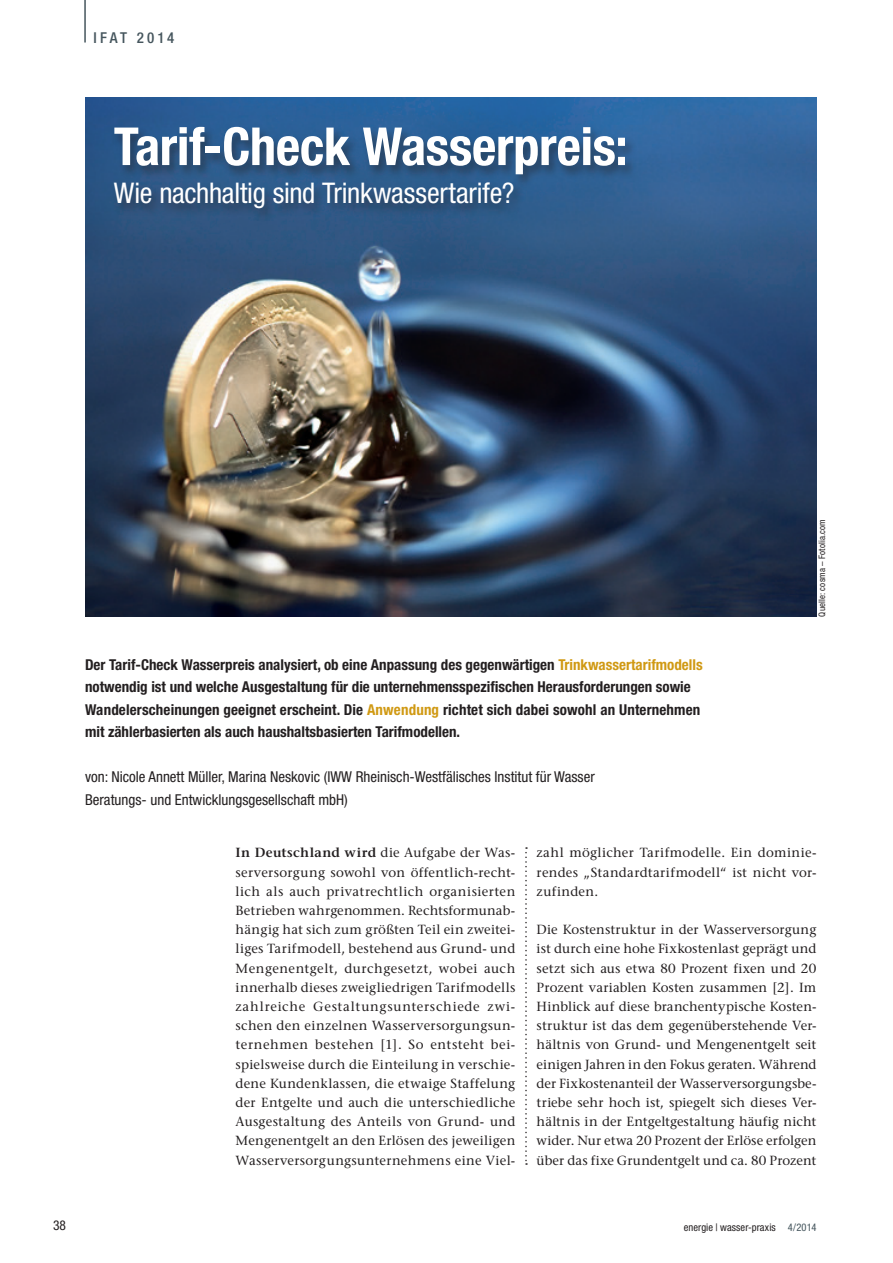
<style>
.page{position:relative;width:893px;height:1263px;background:#fff}
.page>*{position:absolute;margin:0;border:0;box-sizing:border-box;transform-origin:0 0}
.t1{font:700 condensed 52.5px "Helvetica Neue LT Std";letter-spacing:-.01em;color:#fff}
.t2{font:condensed 28.5px "Helvetica Neue LT Std";letter-spacing:-.01em;color:#fff}
.t3{font:700 condensed 15px/22.5px "Helvetica Neue LT Std";color:#231f20}
.t4{font:condensed 15px/22.5px "Helvetica Neue LT Std";color:#231f20}
.t5{font:500 condensed 15px "Helvetica Neue LT Std";letter-spacing:.195em;color:#45555d}
.t6{font:condensed 13.5px "Helvetica Neue LT Std";color:#231f20}
.t7{font:13.2px/19.2px "Stone Serif";letter-spacing:.02em;color:#231f20;text-align:justify}
.t8{font:condensed 10.5px "Helvetica Neue LT Std";letter-spacing:.005em;color:#231f20}
.t9{font:condensed 9px "Helvetica Neue LT Std";letter-spacing:.015em;color:#231f20}
.s1{color:#d09913}
.s2{font-weight:600}
.s3{color:#45555d}
</style>
<div class="page">
<hr style="left:84px;top:0;width:2px;height:43px;background:#45555d">
<svg style="left:525px;top:847px;width:2px;height:318px"></svg>
<img style="left:85px;top:98px;width:731px;height:519px">
<div style="left:110px;top:125px;width:527px;height:96px;background:#231f20;opacity:.5"></div>
<p class="t5" style="left:94px;top:28px;width:82px">IFAT 2014</p>
<h1 class="t1" style="left:114px;top:115px;width:516px">Tarif-Check Wasserpreis:</h1>
<h2 class="t2" style="left:114px;top:176px;width:402px">Wie nachhaltig sind Trinkwassertarife?</h2>
<p class="t3" style="left:85px;top:653px;width:619px">Der Tarif-Check Wasserpreis analysiert, ob eine Anpassung des gegenwärtigen <span class="s1">Trinkwassertarifmodells </span>notwendig ist und welche Ausgestaltung für die unternehmensspezifischen Herausforderungen sowie Wandelerscheinungen geeignet erscheint. Die <span class="s1">Anwendung</span> richtet sich dabei sowohl an Unternehmen mit zählerbasierten als auch haushaltsbasierten Tarifmodellen.</p>
<p class="t4" style="left:85px;top:766px;width:511px">von: Nicole Annett Müller, Marina Neskovic (IWW Rheinisch-Westfälisches Institut für Wasser<br>Beratungs- und Entwicklungsgesellschaft mbH)</p>
<p class="t9" style="left:817px;top:617px;width:99px;rotate:-90deg">Quelle: cosma – Fotolia.com</p>
<p class="t7" style="left:236px;top:843px;width:281px"><span class="s2">In Deutschland wird</span> die Aufgabe der Was&shy;serversorgung sowohl von öffentlich-recht&shy;lich als auch privatrechtlich organisierten Betrieben wahrgenommen. Rechtsformunab&shy;hängig hat sich zum größten Teil ein zweitei&shy;liges Tarifmodell, bestehend aus Grund- und Mengenentgelt, durchgesetzt, wobei auch innerhalb dieses zweigliedrigen Tarifmodells zahlreiche Gestaltungsunterschiede zwi&shy;schen den einzelnen Wasserversorgungsun&shy;ternehmen bestehen [1]. So entsteht bei&shy;spielsweise durch die Einteilung in verschie&shy;dene Kundenklassen, die etwaige Staffelung der Entgelte und auch die unterschiedliche Ausgestaltung des Anteils von Grund- und Mengenentgelt an den Erlösen des jeweiligen Wasserversorgungsunternehmens eine Viel-</p>
<p class="t7" style="left:537px;top:843px;width:281px">zahl möglicher Tarifmodelle. Ein dominie&shy;rendes „Standardtarifmodell“ ist nicht vor&shy;zufinden.</p>
<p class="t7" style="left:537px;top:920px;width:281px">Die Kostenstruktur in der Wasserversorgung ist durch eine hohe Fixkostenlast geprägt und setzt sich aus etwa 80 Prozent fixen und 20<br>Prozent variablen Kosten zusammen [2]. Im Hinblick auf diese branchentypische Kosten&shy;struktur ist das dem gegenüberstehende Ver&shy;hältnis von Grund- und Mengenentgelt seit einigen Jahren in den Fokus geraten. Während der Fixkostenanteil der Wasserversorgungsbe&shy;triebe sehr hoch ist, spiegelt sich dieses Ver&shy;hältnis in der Entgeltgestaltung häufig nicht wider. Nur etwa 20 Prozent der Erlöse erfolgen über das fixe Grundentgelt und ca. 80 Prozent</p>
<p class="t6" style="left:53px;top:1218px;width:14px">38</p>
<p class="t8" style="left:684px;top:1221px;width:134px">energie | wasser-praxis <span class="s3">4/2014</span></p>
</div>
